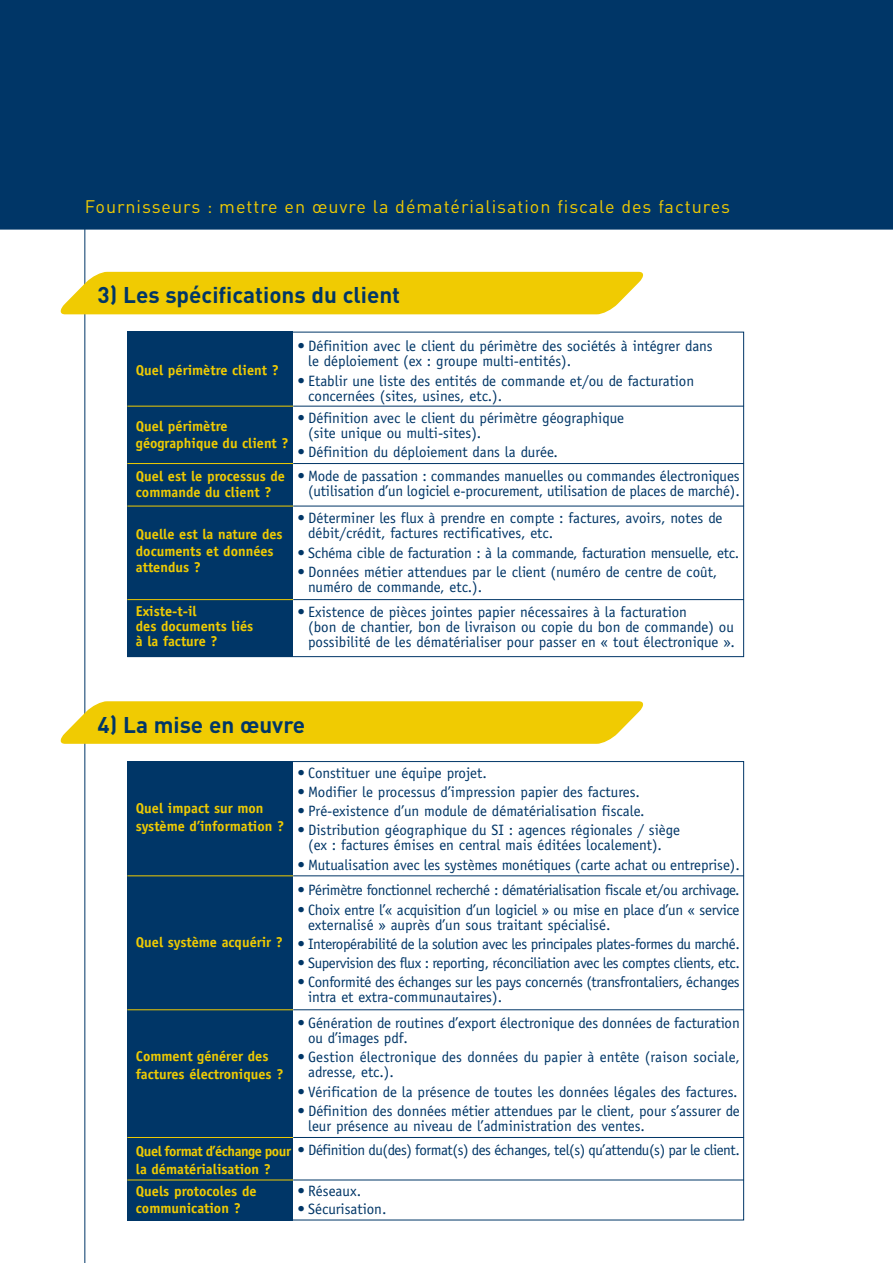
<style>
.page{position:relative;width:893px;height:1263px;background:#003667}
.page>*{position:absolute;margin:0;border:0;box-sizing:border-box;transform-origin:0 0}
.t1{font:700 22.5px "DIN";color:#003667}
.t2{font:18px "DIN";letter-spacing:.05em;color:#f0cb02}
.t3{font:15px/15px "Officina Sans";letter-spacing:-.005em;color:#003667}
.t4{font:15px "Officina Sans";letter-spacing:-.025em;color:#003667}
.t5{font:700 14.25px/16.5px "Officina Sans";color:#f0cb02}
.s1{font-weight:700;font-size:14.25px;color:#f0cb02}
</style>
<div class="page">
<div style="left:0;top:230px;width:893px;height:1033px;background:#fff"></div>
<hr style="left:84px;top:225px;width:1px;height:1038px;background:#003667">
<div style="left:127px;top:332px;width:166px;height:325px;background:#003667"></div>
<div style="left:61px;top:272px;width:582px;height:42px;background:#f0cb02"></div>
<hr style="left:127px;top:406px;width:166px;height:1px;background:#f0cb02">
<hr style="left:127px;top:463px;width:166px;height:1px;background:#f0cb02">
<hr style="left:127px;top:506px;width:166px;height:1px;background:#f0cb02">
<hr style="left:127px;top:599px;width:166px;height:1px;background:#f0cb02">
<hr style="left:293px;top:406px;width:451px;height:1px;background:#003667">
<hr style="left:293px;top:463px;width:451px;height:1px;background:#003667">
<hr style="left:293px;top:506px;width:451px;height:1px;background:#003667">
<hr style="left:293px;top:599px;width:451px;height:1px;background:#003667">
<div style="left:127px;top:761px;width:166px;height:459px;background:#003667"></div>
<svg style="left:61px;top:701px;width:582px;height:43px;background:#f0ce12"></svg>
<hr style="left:127px;top:875px;width:166px;height:1px;background:#f0cb02">
<hr style="left:127px;top:1009px;width:166px;height:1px;background:#f0cb02">
<hr style="left:127px;top:1180px;width:166px;height:1px;background:#f0cb02">
<hr style="left:127px;top:1137px;width:166px;height:1px;background:#f0cb02">
<hr style="left:293px;top:875px;width:451px;height:1px;background:#003667">
<hr style="left:293px;top:1009px;width:451px;height:1px;background:#003667">
<hr style="left:293px;top:1137px;width:451px;height:1px;background:#003667">
<hr style="left:293px;top:1180px;width:451px;height:1px;background:#003667">
<p class="t2" style="left:85px;top:201px;width:647px">Fournisseurs : mettre en œuvre la dématérialisation fiscale des factures</p>
<h1 class="t1" style="left:98px;top:287px;width:304px">3) Les spécifications du client</h1>
<p class="t5" style="left:136px;top:363px;width:144px">Quel périmètre client ?</p>
<p class="t5" style="left:136px;top:420px;width:154px">Quel périmètre géographique du client ?</p>
<p class="t5" style="left:136px;top:469px;width:151px">Quel est le processus de commande du client ?</p>
<p class="t5" style="left:136px;top:528px;width:148px">Quelle est la nature des documents et données attendus ?</p>
<p class="t5" style="left:136px;top:605px;width:119px;line-height:15px">Existe-t-il<br>des documents liés à la facture ?</p>
<p class="t3" style="left:308px;top:340px;width:406px;text-indent:-11px">• Définition avec le client du périmètre des sociétés à intégrer dans le déploiement (ex : groupe multi-entités).</p>
<p class="t3" style="left:308px;top:374px;width:387px;text-indent:-11px">• Etablir une liste des entités de commande et/ou de facturation concernées (sites, usines, etc.).</p>
<p class="t3" style="left:308px;top:412px;width:317px;text-indent:-11px">• Définition avec le client du périmètre géographique (site unique ou multi-sites).</p>
<p class="t3" style="left:297px;top:446px;width:262px">• Définition du déploiement dans la durée.</p>
<p class="t3" style="left:297px;top:470px;width:444px;text-align:right">• Mode de passation : commandes manuelles ou commandes électroniques (utilisation d’un logiciel e-procurement, utilisation de places de marché).</p>
<p class="t3" style="left:308px;top:512px;width:416px;text-indent:-11px">• Déterminer les flux à prendre en compte : factures, avoirs, notes de débit/crédit, factures rectificatives, etc.</p>
<p class="t3" style="left:297px;top:546px;width:443px">• Schéma cible de facturation : à la commande, facturation mensuelle, etc.</p>
<p class="t3" style="left:308px;top:565px;width:411px;text-indent:-11px">• Données métier attendues par le client (numéro de centre de coût, numéro de commande, etc.).</p>
<p class="t3" style="left:308px;top:606px;width:428px;text-indent:-11px">• Existence de pièces jointes papier nécessaires à la facturation<br>(bon de chantier, bon de livraison ou copie du bon de commande) ou possibilité de les dématérialiser pour passer en « tout électronique ».</p>
<h1 class="t1" style="left:98px;top:717px;width:209px">4) La mise en œuvre</h1>
<p class="t5" style="left:136px;top:800px;width:150px;line-height:18px">Quel impact sur mon système d’information ?</p>
<p class="t5" style="left:136px;top:935px;width:149px">Quel système acquérir ?</p>
<p class="t5" style="left:136px;top:1048px;width:149px;line-height:18px">Comment générer des factures électroniques ?</p>
<p class="t3" style="left:297px;top:766px;width:191px">• Constituer une équipe projet.</p>
<p class="t3" style="left:297px;top:786px;width:344px">• Modifier le processus d’impression papier des factures.</p>
<p class="t3" style="left:297px;top:805px;width:349px">• Pré-existence d’un module de dématérialisation fiscale.</p>
<p class="t3" style="left:297px;top:824px;width:384px;text-align:center">• Distribution géographique du SI : agences régionales / siège (ex : factures émises en central mais éditées localement).</p>
<p class="t3" style="left:297px;top:858px;width:444px">• Mutualisation avec les systèmes monétiques (carte achat ou entreprise).</p>
<p class="t4" style="left:297px;top:885px;width:444px">• Périmètre fonctionnel recherché : dématérialisation fiscale et/ou archivage.</p>
<p class="t3" style="left:308px;top:903px;width:433px;text-indent:-11px">• Choix entre l’« acquisition d’un logiciel » ou mise en place d’un « service externalisé » auprès d’un sous traitant spécialisé.</p>
<p class="t4" style="left:297px;top:938px;width:444px">• Interopérabilité de la solution avec les principales plates-formes du marché.</p>
<p class="t4" style="left:297px;top:957px;width:444px">• Supervision des flux : reporting, réconciliation avec les comptes clients, etc.</p>
<p class="t3" style="left:308px;top:976px;width:433px;text-indent:-11px">• Conformité des échanges sur les pays concernés (transfrontaliers, échanges intra et extra-communautaires).</p>
<p class="t3" style="left:308px;top:1017px;width:433px;text-indent:-11px">• Génération de routines d’export électronique des données de facturation ou d’images pdf.</p>
<p class="t3" style="left:308px;top:1051px;width:433px;text-indent:-11px">• Gestion électronique des données du papier à entête (raison sociale, adresse, etc.).</p>
<p class="t3" style="left:297px;top:1085px;width:442px">• Vérification de la présence de toutes les données légales des factures.</p>
<p class="t3" style="left:308px;top:1105px;width:433px;text-indent:-11px">• Définition des données métier attendues par le client, pour s’assurer de leur présence au niveau de l’administration des ventes.</p>
<p class="t4" style="left:136px;top:1145px;width:605px"><span class="s1">Quel format d’échange pour</span> • Définition du(des) format(s) des échanges, tel(s) qu’attendu(s) par le client.</p>
<p class="t5" style="left:136px;top:1159px;width:137px;line-height:22.8px">la dématérialisation ?<br>Quels protocoles de</p>
<p class="t5" style="left:136px;top:1201px;width:106px">communication ?</p>
<p class="t3" style="left:297px;top:1185px;width:65px">• Réseaux.</p>
<p class="t3" style="left:297px;top:1203px;width:90px">• Sécurisation.</p>
</div>
